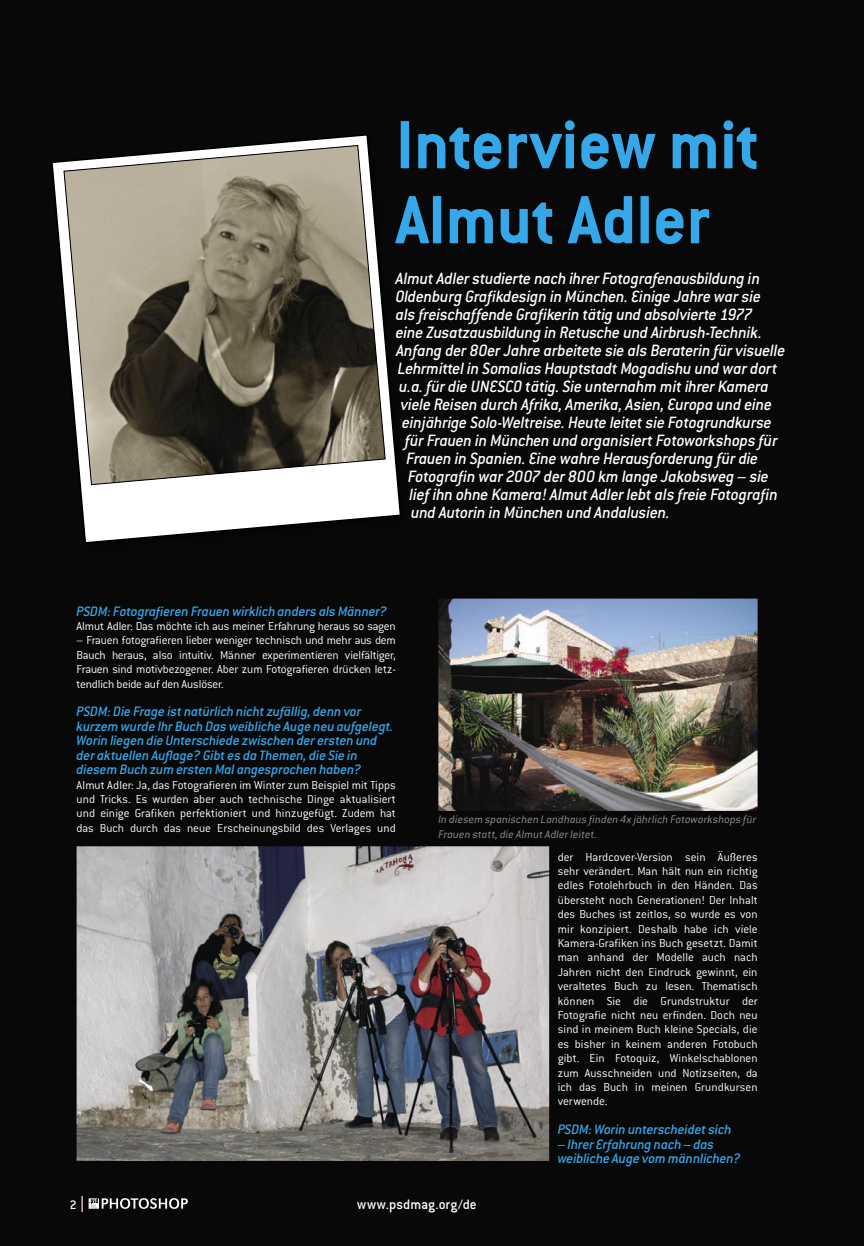
<style>
.page{position:relative;width:864px;height:1246px;background:#fff}
.page>*{position:absolute;margin:0;border:0;box-sizing:border-box;transform-origin:0 0}
.TYTUL{font:700 75px/75px "Conduit ITC";color:#36a7e9}
.LEAD{font:italic 500 18px "Conduit ITC";letter-spacing:-.01em;color:#fff}
.SUBHEAD2{font:italic 500 15px/14.4px "Conduit ITC";letter-spacing:-.01em;color:#36a7e9}
.STOPKA{font:500 15px "Conduit ITC";letter-spacing:.01em;color:#fff}
.t1{font:500 13.5px "Conduit ITC";color:#fff}
.BODY1{font:300 12.75px/14.4px "Conduit ITC";letter-spacing:-.005em;color:#fff;text-align:justify}
.PODPIS{font:italic 300 12px/14.4px "Conduit ITC";letter-spacing:.01em;color:#939393}
</style>
<div class="page">
<div style="left:0;top:0;width:863px;height:1246px;background:#080809"></div>
<svg style="left:82px;top:1196px;width:1px;height:16px"></svg>
<svg style="left:89px;top:1198px;width:99px;height:11px"></svg>
<svg style="left:52px;top:135px;width:348px;height:407px"></svg>
<svg style="left:63px;top:145px;width:322px;height:340px;background:#7f796c"></svg>
<img style="left:438px;top:599px;width:319px;height:212px">
<img style="left:77px;top:846px;width:472px;height:315px">
<p class="TYTUL" style="left:395px;top:106px;width:365px">Interview mit<br>Almut Adler</p>
<p class="LEAD" style="left:395px;top:268px;width:366px">Almut Adler studierte nach ihrer Fotografenausbildung in</p>
<p class="LEAD" style="left:395px;top:286px;width:366px">Oldenburg Grafikdesign in München. Einige Jahre war sie</p>
<p class="LEAD" style="left:395px;top:304px;width:358px">als freischaffende Grafikerin tätig und absolvierte 1977</p>
<p class="LEAD" style="left:395px;top:322px;width:368px">eine Zusatzausbildung in Retusche und Airbrush-Technik.</p>
<p class="LEAD" style="left:396px;top:340px;width:390px">Anfang der 80er Jahre arbeitete sie als Beraterin für visuelle</p>
<p class="LEAD" style="left:397px;top:358px;width:381px">Lehrmittel in Somalias Hauptstadt Mogadishu und war dort</p>
<p class="LEAD" style="left:399px;top:376px;width:371px">u.a. für die UNESCO tätig. Sie unternahm mit ihrer Kamera</p>
<p class="LEAD" style="left:400px;top:394px;width:373px">viele Reisen durch Afrika, Amerika, Asien, Europa und eine</p>
<p class="LEAD" style="left:402px;top:412px;width:371px">einjährige Solo-Weltreise. Heute leitet sie Fotogrundkurse</p>
<p class="LEAD" style="left:405px;top:430px;width:374px">für Frauen in München und organisiert Fotoworkshops für</p>
<p class="LEAD" style="left:406px;top:448px;width:353px">Frauen in Spanien. Eine wahre Herausforderung für die</p>
<p class="LEAD" style="left:408px;top:466px;width:362px">Fotografin war 2007 der 800 km lange Jakobsweg – sie</p>
<p class="LEAD" style="left:409px;top:484px;width:369px">lief ihn ohne Kamera! Almut Adler lebt als freie Fotografin</p>
<p class="LEAD" style="left:411px;top:502px;width:260px">und Autorin in München und Andalusien.</p>
<p class="SUBHEAD2" style="left:77px;top:604px;width:312px">PSDM: Fotografieren Frauen wirklich anders als Männer?</p>
<p class="BODY1" style="left:77px;top:619px;width:320px">Almut Adler: Das möchte ich aus meiner Erfahrung heraus so sagen</p>
<p class="BODY1" style="left:77px;top:633px;width:320px">– Frauen fotografieren lieber weniger technisch und mehr aus dem Bauch heraus, also intuitiv. Männer experimentieren vielfältiger, Frauen sind motivbezogener. Aber zum Fotografieren drücken letz&shy;tendlich beide auf den Auslöser.</p>
<p class="SUBHEAD2" style="left:77px;top:704px;width:318px">PSDM: Die Frage ist natürlich nicht zufällig, denn vor kurzem wurde Ihr Buch Das weibliche Auge neu aufgelegt.<br>Worin liegen die Unterschiede zwischen der ersten und der aktuellen Auflage? Gibt es da Themen, die Sie in diesem Buch zum ersten Mal angesprochen haben?</p>
<p class="BODY1" style="left:77px;top:777px;width:320px">Almut Adler: Ja, das Fotografieren im Winter zum Beispiel mit Tipps und Tricks. Es wurden aber auch technische Dinge aktualisiert und einige Grafiken perfektioniert und hinzugefügt. Zudem hat das Buch durch das neue Erscheinungsbild des Verlages und</p>
<p class="PODPIS" style="left:438px;top:812px;width:319px">In diesem spanischen Landhaus finden 4x jährlich Fotoworkshops für<br>Frauen statt, die Almut Adler leitet.</p>
<p class="BODY1" style="left:557px;top:849px;width:201px">der Hardcover-Version sein Äußeres sehr verändert. Man hält nun ein richtig edles Fotolehrbuch in den Händen. Das übersteht noch Generationen! Der Inhalt des Buches ist zeitlos, so wurde es von mir konzipiert. Deshalb habe ich viele Kamera-Grafiken ins Buch gesetzt. Damit man anhand der Modelle auch nach Jahren nicht den Eindruck gewinnt, ein veraltetes Buch zu lesen. Thematisch können Sie die Grundstruktur der Fotografie nicht neu erfinden. Doch neu sind in meinem Buch kleine Specials, die es bisher in keinem anderen Fotobuch gibt. Ein Fotoquiz, Winkelschablonen zum Ausschneiden und Notizseiten, da ich das Buch in meinen Grundkursen verwende.</p>
<p class="SUBHEAD2" style="left:557px;top:1122px;width:175px">PSDM: Worin unterscheidet sich</p>
<p class="SUBHEAD2" style="left:557px;top:1136px;width:185px">– Ihrer Erfahrung nach – das weibliche Auge vom männlichen?</p>
<p class="t1" style="left:70px;top:1197px;width:8px">2</p>
<p class="STOPKA" style="left:357px;top:1196px;width:121px">www.psdmag.org/de</p>
</div>
